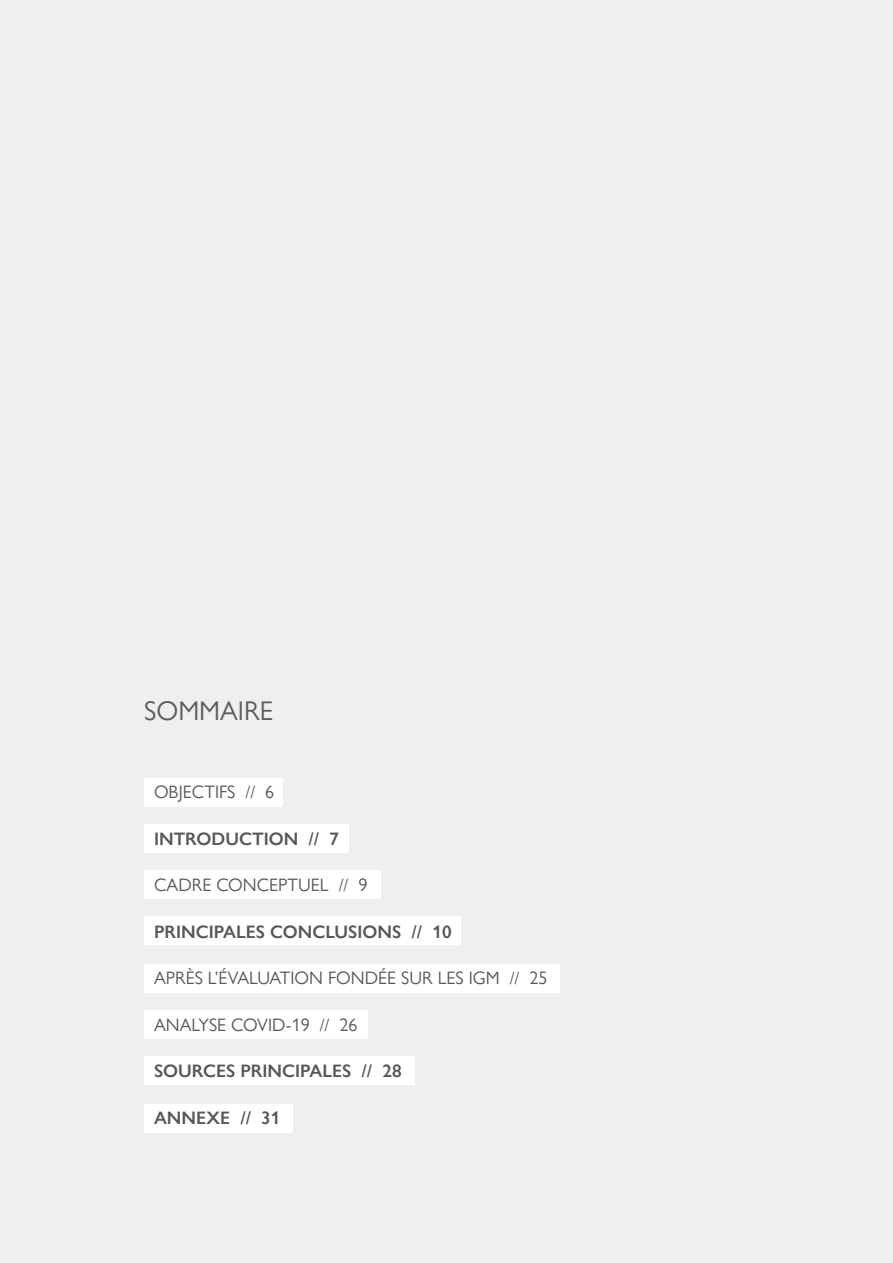
<style>
.page{position:relative;width:893px;height:1263px;background:#eeeff1}
.page>*{position:absolute;margin:0;border:0;box-sizing:border-box;transform-origin:0 0}
.t1{font:27px "Gill Sans Nova";color:#5d5d5d}
.t2{font:18px "Gill Sans Nova";color:#57585a}
.t3{font:600 18px "Gill Sans Nova";color:#57585a}
</style>
<div class="page">
<div style="left:144px;top:824px;width:204px;height:29px;background:#fff"></div>
<div style="left:144px;top:778px;width:139px;height:29px;background:#fff"></div>
<div style="left:144px;top:870px;width:237px;height:29px;background:#fff"></div>
<div style="left:144px;top:916px;width:317px;height:29px;background:#fff"></div>
<div style="left:144px;top:964px;width:415px;height:28px;background:#fff"></div>
<div style="left:144px;top:1010px;width:224px;height:29px;background:#fff"></div>
<div style="left:144px;top:1056px;width:270px;height:29px;background:#fff"></div>
<div style="left:144px;top:1104px;width:149px;height:29px;background:#fff"></div>
<h1 class="t1" style="left:144px;top:694px;width:131px">SOMMAIRE</h1>
<p class="t2" style="left:154px;top:781px;width:122px">OBJECTIFS // 6</p>
<p class="t3" style="left:154px;top:827px;width:186px">INTRODUCTION // 7</p>
<p class="t2" style="left:154px;top:874px;width:215px">CADRE CONCEPTUEL // 9</p>
<p class="t3" style="left:154px;top:920px;width:299px">PRINCIPALES CONCLUSIONS // 10</p>
<p class="t2" style="left:154px;top:967px;width:395px">APRÈS L’ÉVALUATION FONDÉE SUR LES IGM // 25</p>
<p class="t2" style="left:154px;top:1013px;width:205px">ANALYSE COVID-19 // 26</p>
<p class="t3" style="left:154px;top:1060px;width:249px">SOURCES PRINCIPALES // 28</p>
<p class="t3" style="left:154px;top:1106px;width:128px">ANNEXE // 31</p>
</div>
